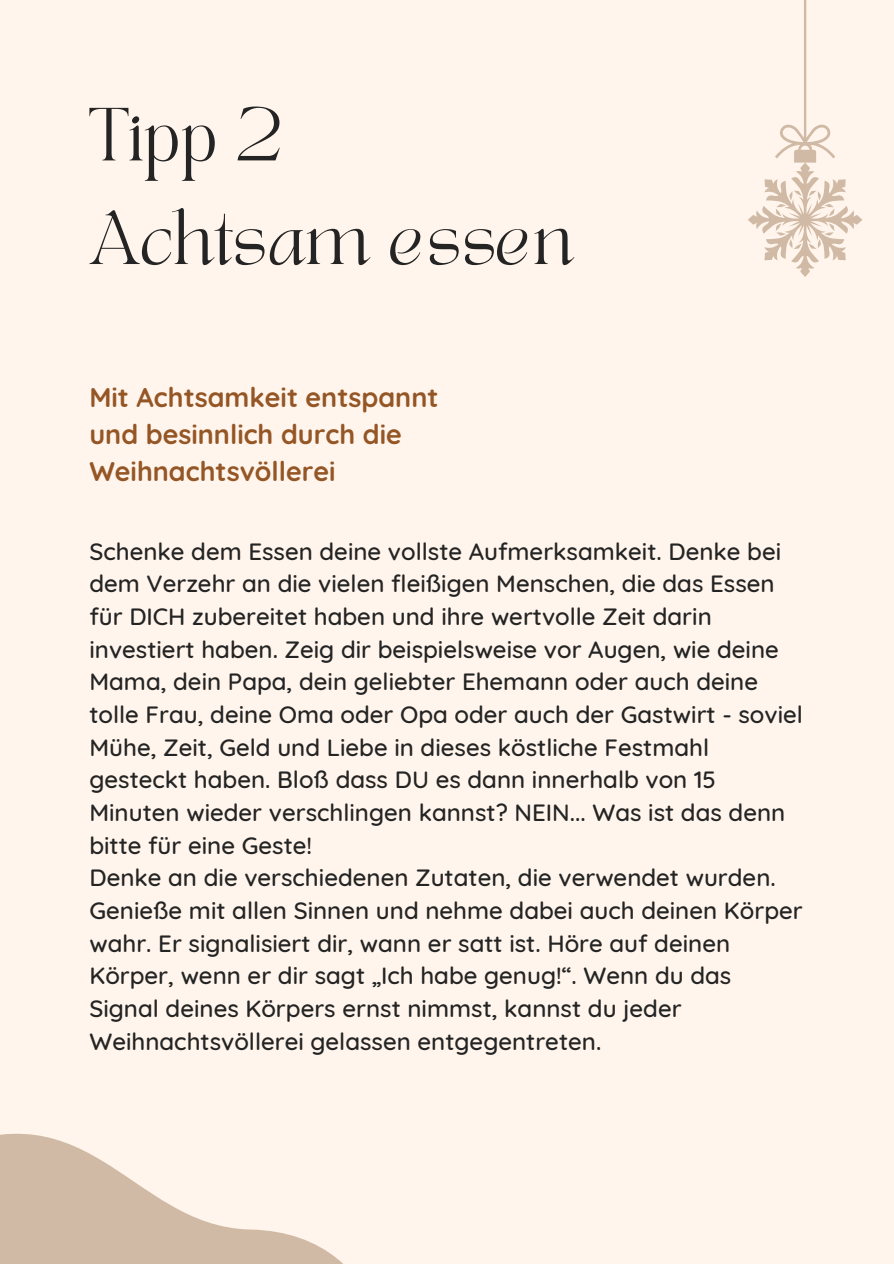
<style>
.page{position:relative;width:894px;height:1264px;background:#fff}
.page>*{position:absolute;margin:0;border:0;box-sizing:border-box;transform-origin:0 0}
.t1{font:52.5px "TANAEGEAN";color:#242424}
.t2{font:700 27px/37.2px "Quicksand";color:#955626}
.t3{font:500 24px/32.7px "Quicksand";color:#242424}
</style>
<div class="page">
<div style="left:0;top:0;width:893px;height:1263px;background:#fff5ec"></div>
<svg style="left:0;top:1133px;width:342px;height:130px;fill:#d0baa5"></svg>
<svg style="left:748px;top:0;width:114px;height:277px"></svg>
<p class="t1" style="left:89px;top:104px;width:194px">Tipp 2</p>
<p class="t1" style="left:89px;top:208px;width:486px">Achtsam essen</p>
<p class="t2" style="left:89px;top:378px;width:350px">Mit Achtsamkeit entspannt und besinnlich durch die<br>Weihnachtsvöllerei</p>
<p class="t3" style="left:89px;top:534px;width:714px">Schenke dem Essen deine vollste Aufmerksamkeit. Denke bei dem Verzehr an die vielen fleißigen Menschen, die das Essen für DICH zubereitet haben und ihre wertvolle Zeit darin investiert haben. Zeig dir beispielsweise vor Augen, wie deine Mama, dein Papa, dein geliebter Ehemann oder auch deine tolle Frau, deine Oma oder Opa oder auch der Gastwirt - soviel Mühe, Zeit, Geld und Liebe in dieses köstliche Festmahl gesteckt haben. Bloß dass DU es dann innerhalb von 15<br>Minuten wieder verschlingen kannst? NEIN... Was ist das denn bitte für eine Geste!</p>
<p class="t3" style="left:89px;top:860px;width:714px">Denke an die verschiedenen Zutaten, die verwendet wurden.<br>Genieße mit allen Sinnen und nehme dabei auch deinen Körper wahr. Er signalisiert dir, wann er satt ist. Höre auf deinen Körper, wenn er dir sagt „Ich habe genug!“. Wenn du das Signal deines Körpers ernst nimmst, kannst du jeder Weihnachtsvöllerei gelassen entgegentreten.</p>
</div>
